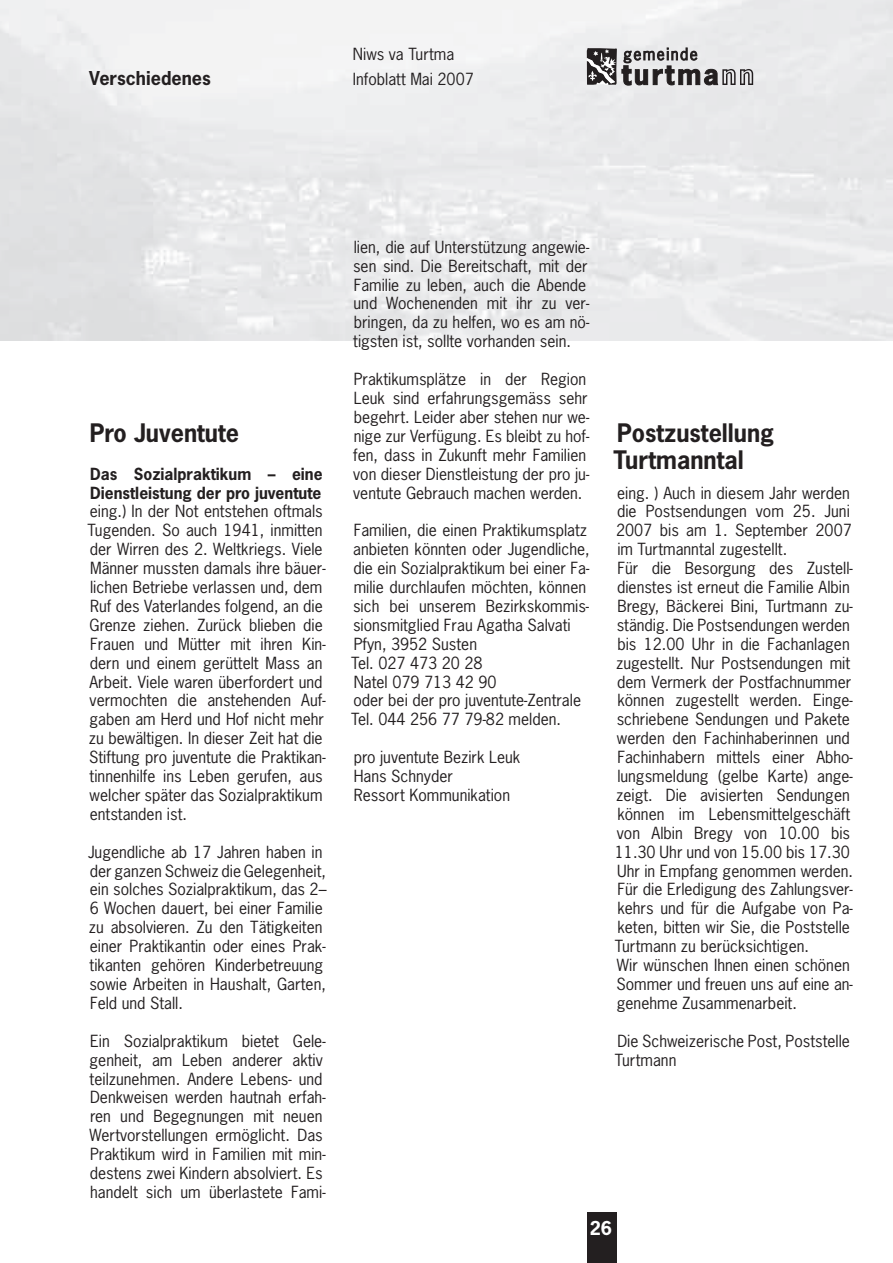
<style>
.page{position:relative;width:893px;height:1263px;background:#fff}
.page>*{position:absolute;margin:0;border:0;box-sizing:border-box;transform-origin:0 0}
.t1{font:700 24px/27px "News Gothic";color:#231f20}
.t2{font:700 18px "News Gothic";color:#231f20}
.t3{font:700 18px "News Gothic";color:#fff}
.t4{font:15.75px/18.9px "News Gothic";color:#231f20}
.t5{font:700 15.75px/18.9px "News Gothic";color:#231f20}
</style>
<div class="page">
<div style="left:587px;top:1212px;width:30px;height:51px;background:#231f20"></div>
<svg style="left:587px;top:47px;width:166px;height:39px;background:#a19fa1"></svg>
<p class="t4" style="left:353px;top:44px;width:103px">Niws va Turtma</p>
<p class="t2" style="left:89px;top:67px;width:123px">Verschiedenes</p>
<p class="t4" style="left:353px;top:70px;width:122px">Infoblatt Mai 2007</p>
<h1 class="t1" style="left:90px;top:419px;width:151px">Pro Juventute</h1>
<p class="t5" style="left:90px;top:464px;width:234px">Das Sozialpraktikum – eine<br>Dienstleistung der pro juventute</p>
<p class="t4" style="left:88px;top:502px;width:239px">eing.) In der Not entstehen oftmals Tugenden. So auch 1941, inmitten der Wirren des 2. Weltkriegs. Viele Männer mussten damals ihre bäuer&shy;lichen Betriebe verlassen und, dem Ruf des Vaterlandes folgend, an die Grenze ziehen. Zurück blieben die Frauen und Mütter mit ihren Kin&shy;dern und einem gerüttelt Mass an Arbeit. Viele waren überfordert und vermochten die anstehenden Auf&shy;gaben am Herd und Hof nicht mehr zu bewältigen. In dieser Zeit hat die Stiftung pro juventute die Praktikan&shy;tinnenhilfe ins Leben gerufen, aus welcher später das Sozialpraktikum entstanden ist.</p>
<p class="t4" style="left:88px;top:842px;width:240px">Jugendliche ab 17 Jahren haben in der ganzen Schweiz die Gelegenheit, ein solches Sozialpraktikum, das 2– 6 Wochen dauert, bei einer Familie zu absolvieren. Zu den Tätigkeiten einer Praktikantin oder eines Prak&shy;tikanten gehören Kinderbetreuung sowie Arbeiten in Haushalt, Garten, Feld und Stall.</p>
<p class="t4" style="left:90px;top:1031px;width:237px">Ein Sozialpraktikum bietet Gele&shy;genheit, am Leben anderer aktiv teilzunehmen. Andere Lebens- und Denkweisen werden hautnah erfah&shy;ren und Begegnungen mit neuen Wertvorstellungen ermöglicht. Das Praktikum wird in Familien mit min&shy;destens zwei Kindern absolviert. Es handelt sich um überlastete Fami-</p>
<p class="t4" style="left:353px;top:237px;width:238px">lien, die auf Unterstützung angewie&shy;sen sind. Die Bereitschaft, mit der Familie zu leben, auch die Abende und Wochenenden mit ihr zu ver&shy;bringen, da zu helfen, wo es am nö&shy;tigsten ist, sollte vorhanden sein.</p>
<p class="t4" style="left:353px;top:370px;width:237px">Praktikumsplätze in der Region Leuk sind erfahrungsgemäss sehr begehrt. Leider aber stehen nur we&shy;nige zur Verfügung. Es bleibt zu hof&shy;fen, dass in Zukunft mehr Familien von dieser Dienstleistung der pro ju&shy;ventute Gebrauch machen werden.</p>
<p class="t4" style="left:351px;top:521px;width:240px">Familien, die einen Praktikumsplatz anbieten könnten oder Jugendliche, die ein Sozialpraktikum bei einer Fa&shy;milie durchlaufen möchten, können sich bei unserem Bezirkskommis&shy;sionsmitglied Frau Agatha Salvati<br>Pfyn, 3952 Susten<br>Tel. 027 473 20 28<br>Natel 079 713 42 90<br>oder bei der pro juventute-Zentrale<br>Tel. 044 256 77 79-82 melden.</p>
<p class="t4" style="left:354px;top:748px;width:168px">pro juventute Bezirk Leuk<br>Hans Schnyder<br>Ressort Kommunikation</p>
<h1 class="t1" style="left:614px;top:419px;width:162px">Postzustellung<br>Turtmanntal</h1>
<p class="t4" style="left:615px;top:483px;width:240px">eing. ) Auch in diesem Jahr werden die Postsendungen vom 25. Juni<br>2007 bis am 1. September 2007 im Turtmanntal zugestellt.<br>Für die Besorgung des Zustell&shy;dienstes ist erneut die Familie Albin<br>Bregy, Bäckerei Bini, Turtmann zu&shy;ständig. Die Postsendungen werden bis 12.00 Uhr in die Fachanlagen zugestellt. Nur Postsendungen mit dem Vermerk der Postfachnummer können zugestellt werden. Einge&shy;schriebene Sendungen und Pakete werden den Fachinhaberinnen und<br>Fachinhabern mittels einer Abho&shy;lungsmeldung (gelbe Karte) ange&shy;zeigt. Die avisierten Sendungen können im Lebensmittelgeschäft von Albin Bregy von 10.00 bis<br>11.30 Uhr und von 15.00 bis 17.30<br>Uhr in Empfang genommen werden.<br>Für die Erledigung des Zahlungsver&shy;kehrs und für die Aufgabe von Pa&shy;keten, bitten wir Sie, die Poststelle<br>Turtmann zu berücksichtigen.<br>Wir wünschen Ihnen einen schönen<br>Sommer und freuen uns auf eine an&shy;genehme Zusammenarbeit.</p>
<p class="t4" style="left:615px;top:1031px;width:237px">Die Schweizerische Post, Poststelle<br>Turtmann</p>
<p class="t3" style="left:590px;top:1216px;width:24px">26</p>
</div>
